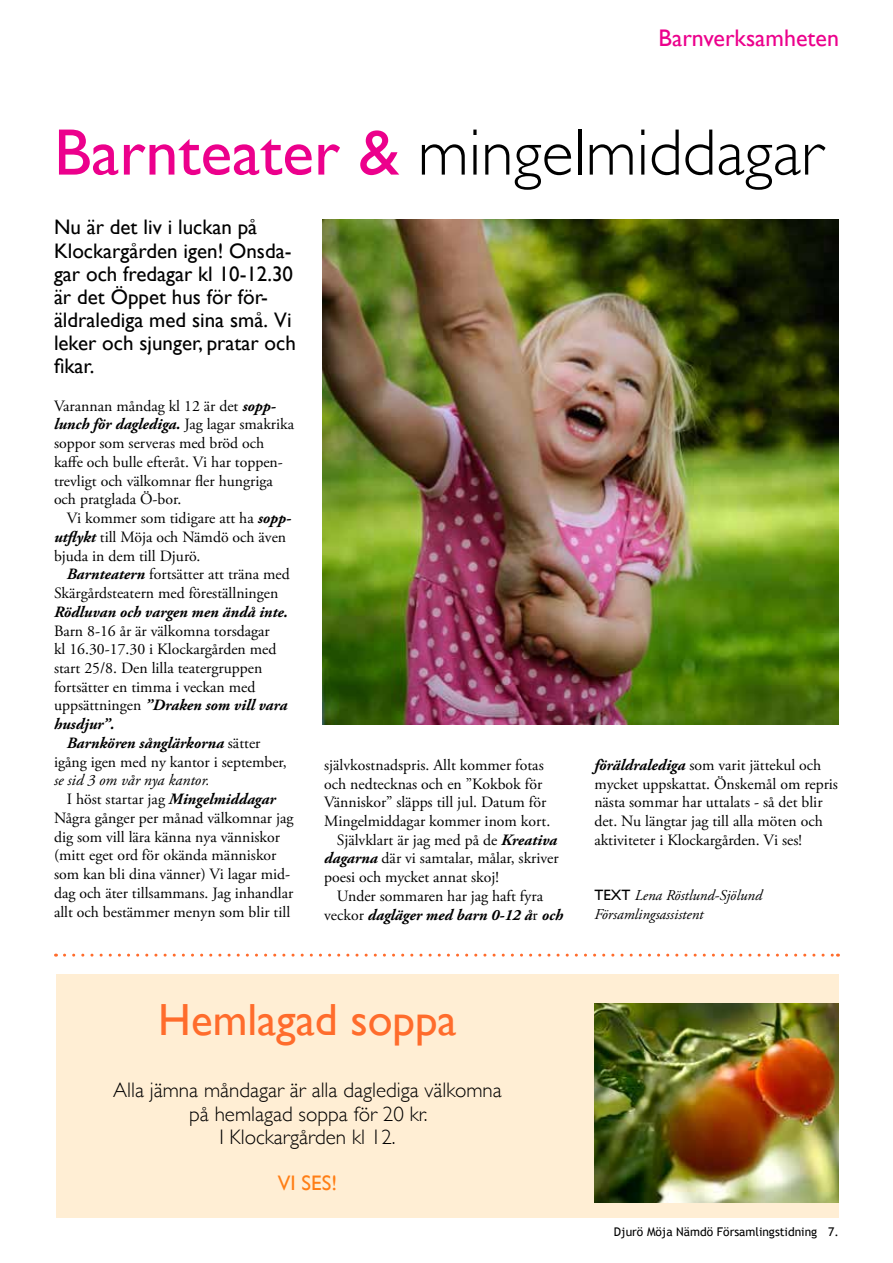
<style>
.page{position:relative;width:893px;height:1263px;background:#fff}
.page>*{position:absolute;margin:0;border:0;box-sizing:border-box;transform-origin:0 0}
.t1{font:300 66px "Gill Sans";color:#000}
.t2{font:45px "Gill Sans";color:#ff6c2c}
.t3{font:24px "Gill Sans";color:#ec008c}
.t4{font:21px/23.1px "Gill Sans";color:#000}
.t5{font:300 21px/23.1px "Gill Sans";color:#000;text-align:center}
.t6{font:21px "Gill Sans";color:#ff7e15}
.t7{font:15.75px/18.8px "Adobe Garamond Pro";color:#000}
.t8{font:italic 700 15.75px "Adobe Garamond Pro";color:#000}
.t9{font:italic 15.75px "Adobe Garamond Pro";color:#000}
.t10{font:italic 15px/18.8px "Adobe Garamond Pro";color:#000}
.t11{font:15px "Gill Sans";color:#000}
.t12{font:12px "Trebuchet MS";color:#000}
.s1{font-weight:400;color:#ec008c}
.s2{font-weight:700;font-style:italic}
.s3{font-weight:400;font-style:normal}
</style>
<div class="page">
<div style="left:56px;top:974px;width:783px;height:243px;background:#ffeed4"></div>
<svg style="left:64px;top:954px;width:774px;height:3px"></svg>
<img style="left:323px;top:220px;width:516px;height:504px">
<img style="left:594px;top:1004px;width:245px;height:199px">
<h3 class="t3" style="left:659px;top:24px;width:182px">Barnverksamheten</h3>
<h1 class="t1" style="left:54px;top:101px;width:770px"><span class="s1">Barnteater &amp;</span> mingelmiddagar</h1>
<h3 class="t4" style="left:54px;top:216px;width:243px">Nu är det liv i luckan på<br>Klockargården igen! Onsda&shy;gar och fredagar kl 10-12.30 är det Öppet hus för för&shy;äldralediga med sina små. Vi leker och sjunger, pratar och fikar.</h3>
<p class="t7" style="left:54px;top:397px;width:242px">Varannan måndag kl 12 är det <span class="s2">sopp&shy;lunch för daglediga.</span> Jag lagar smakrika soppor som serveras med bröd och kaffe och bulle efteråt. Vi har toppen&shy;trevligt och välkomnar fler hungriga och pratglada Ö-bor.</p>
<p class="t7" style="left:54px;top:509px;width:239px;text-indent:13px">Vi kommer som tidigare att ha <span class="s2">sopp&shy;utflykt</span> till Möja och Nämdö och även bjuda in dem till Djurö.</p>
<p class="t7" style="left:54px;top:565px;width:237px;text-indent:13px"><span class="s2">Barnteatern</span> fortsätter att träna med<br>Skärgårdsteatern med föreställningen</p>
<p class="t8" style="left:54px;top:603px;width:235px">Rödluvan och vargen men ändå inte.</p>
<p class="t7" style="left:54px;top:622px;width:217px">Barn 8-16 år är välkomna torsdagar</p>
<p class="t7" style="left:54px;top:640px;width:224px">kl 16.30-17.30 i Klockargården med</p>
<p class="t7" style="left:54px;top:659px;width:210px">start 25/8. Den lilla teatergruppen</p>
<p class="t7" style="left:54px;top:678px;width:203px">fortsätter en timma i veckan med</p>
<p class="t8" style="left:54px;top:696px;width:235px"><span class="s3">uppsättningen</span> ”Draken som vill vara</p>
<p class="t8" style="left:54px;top:715px;width:62px">husdjur”.</p>
<p class="t8" style="left:67px;top:734px;width:195px">Barnkören sånglärkorna <span class="s3">sätter</span></p>
<p class="t7" style="left:54px;top:753px;width:234px">igång igen med ny kantor i september,</p>
<p class="t9" style="left:54px;top:771px;width:157px">se sid 3 om vår nya kantor.</p>
<p class="t7" style="left:67px;top:790px;width:210px">I höst startar jag <span class="s2">Mingelmiddagar</span></p>
<p class="t7" style="left:54px;top:809px;width:241px">Några gånger per månad välkomnar jag</p>
<p class="t7" style="left:54px;top:828px;width:227px">dig som vill lära känna nya vänniskor</p>
<p class="t7" style="left:54px;top:847px;width:224px">(mitt eget ord för okända människor</p>
<p class="t7" style="left:54px;top:865px;width:238px">som kan bli dina vänner) Vi lagar mid-</p>
<p class="t7" style="left:54px;top:884px;width:241px">dag och äter tillsammans. Jag inhandlar</p>
<p class="t7" style="left:54px;top:903px;width:238px">allt och bestämmer menyn som blir till</p>
<p class="t7" style="left:324px;top:756px;width:221px">självkostnadspris. Allt kommer fotas</p>
<p class="t7" style="left:324px;top:775px;width:220px">och nedtecknas och en ”Kokbok för</p>
<p class="t7" style="left:324px;top:793px;width:224px">Vänniskor” släpps till jul. Datum för</p>
<p class="t7" style="left:324px;top:812px;width:228px">Mingelmiddagar kommer inom kort.</p>
<p class="t7" style="left:337px;top:831px;width:222px">Självklart är jag med på de <span class="s2">Kreativa</span></p>
<p class="t7" style="left:324px;top:850px;width:236px"><span class="s2">dagarna</span> där vi samtalar, målar, skriver</p>
<p class="t7" style="left:324px;top:868px;width:176px">poesi och mycket annat skoj!</p>
<p class="t7" style="left:337px;top:887px;width:208px">Under sommaren har jag haft fyra</p>
<p class="t8" style="left:324px;top:906px;width:240px"><span class="s3">veckor</span> dagläger med barn 0-12 å<span class="s3">r</span> och</p>
<p class="t7" style="left:594px;top:756px;width:245px"><span class="s2">föräldralediga</span> som varit jättekul och mycket uppskattat. Önskemål om repris nästa sommar har uttalats - så det blir det. Nu längtar jag till alla möten och aktiviteter i Klockargården. Vi ses!</p>
<p class="t10" style="left:594px;top:886px;width:169px;text-indent:40px">Lena Röstlund-Sjölund<br>Församlingsassistent</p>
<p class="t11" style="left:594px;top:886px;width:10px">TEXT</p>
<h2 class="t2" style="left:158px;top:993px;width:300px">Hemlagad soppa</h2>
<h3 class="t5" style="left:113px;top:1078px;width:390px">Alla jämna måndagar är alla daglediga välkomna på hemlagad soppa för 20 kr.<br>I Klockargården kl 12.</h3>
<h3 class="t6" style="left:278px;top:1170px;width:61px">Vi ses!</h3>
<p class="t12" style="left:614px;top:1225px;width:226px">Djurö Möja Nämdö Församlingstidning 7.</p>
</div>
